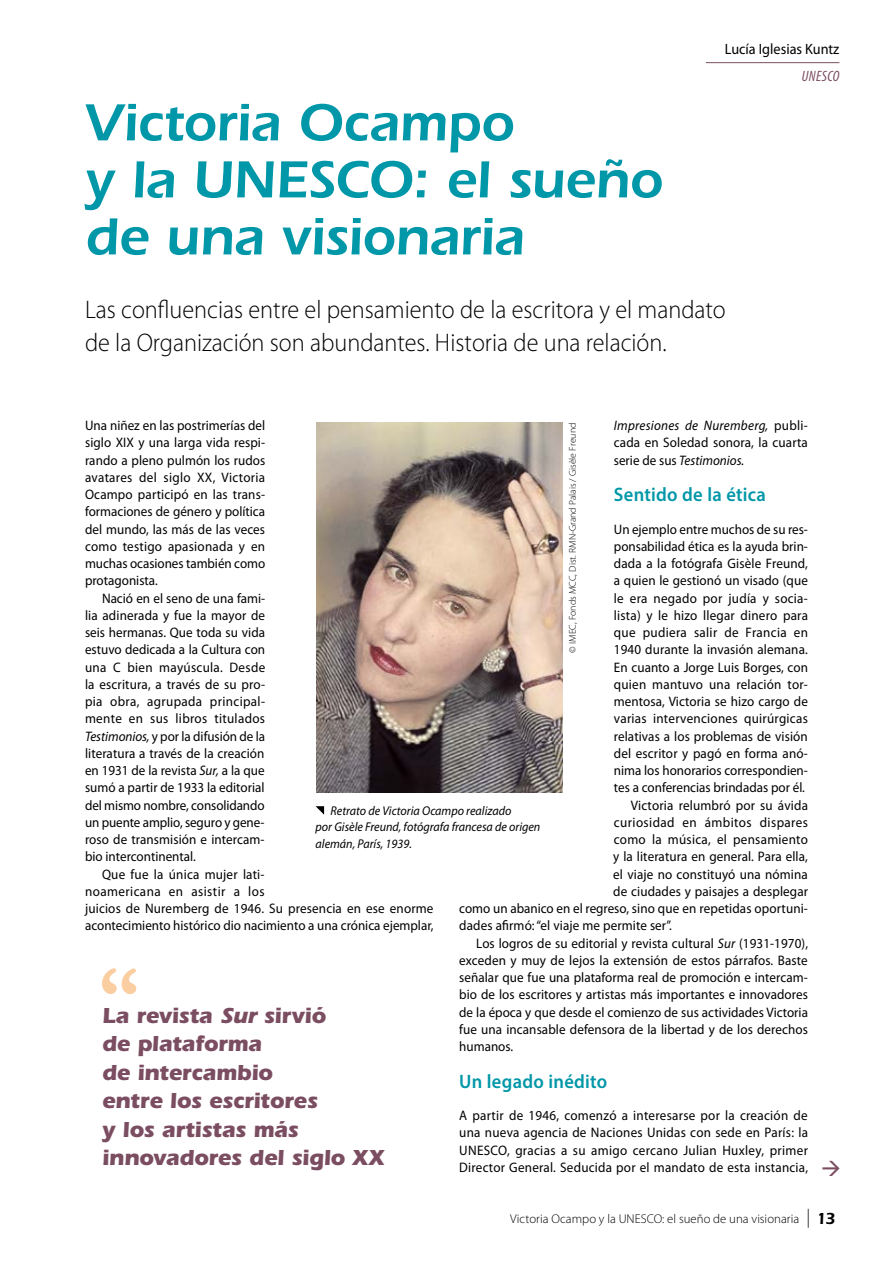
<style>
.page{position:relative;width:893px;height:1263px;background:#fff}
.page>*{position:absolute;margin:0;border:0;box-sizing:border-box;transform-origin:0 0}
.t1{font:600 54px/57px "ITC Eras Std";letter-spacing:-.01em;color:#0097a8}
.t2{font:300 25.5px/33px "Myriad Pro";color:#000;scale:.95 1}
.t3{font:700 22.5px/28.5px "ITC Eras Std";letter-spacing:-.015em;color:#7b4d61}
.t4{font:600 19.5px "Myriad Pro";letter-spacing:.015em;color:#0097a8;scale:.95 1}
.t5{font:15px "Myriad Pro";color:#000;scale:.95 1}
.t6{font:italic condensed 15px "Myriad Pro";letter-spacing:.03em;color:#7b4d61}
.t7{font:13.8px/17.2px "Myriad Pro";letter-spacing:.005em;color:#000;text-align:justify;scale:.95 1}
.t8{font:13.8px "Myriad Pro";letter-spacing:.03em;color:#000;scale:.95 1}
.t9{font:13.8px "Myriad Pro";letter-spacing:.025em;color:#000;scale:.95 1}
.t10{font:italic 12.75px/16.5px "Myriad Pro";color:#000;scale:.95 1}
.t11{font:300 12.75px "Myriad Pro";color:#000}
.t12{font:300 9.75px "Myriad Pro";color:#000}
.s1{font-style:italic}
.s2{font-weight:400;font-size:18.9px}
.s3{font-family:"ITC Eras Std";font-weight:600;font-size:16.5px}
</style>
<div class="page">
<img style="left:316px;top:423px;width:247px;height:369px">
<hr style="left:706px;top:62px;width:133px;height:1px;background:#7b4d61">
<svg style="left:102px;top:968px;width:34px;height:26px"></svg>
<svg style="left:316px;top:806px;width:8px;height:9px"></svg>
<h1 class="t1" style="left:85px;top:94px;width:579px">Victoria Ocampo<br>y la UNESCO: el sueño de una visionaria</h1>
<p class="t5" style="left:725px;top:39px;width:122px">Lucía Iglesias Kuntz</p>
<p class="t6" style="left:802px;top:68px;width:39px">UNESCO</p>
<h2 class="t2" style="left:85px;top:294px;width:676px">Las confluencias entre el pensamiento de la escritora y el mandato de la Organización son abundantes. Historia de una relación.</h2>
<p class="t7" style="left:85px;top:417px;width:191px">Una niñez en las postrimerías del siglo XIX y una larga vida respi&shy;rando a pleno pulmón los rudos avatares del siglo XX, Victoria Ocampo participó en las trans&shy;formaciones de género y política del mundo, las más de las veces como testigo apasionada y en muchas ocasiones también como protagonista.</p>
<p class="t7" style="left:85px;top:589px;width:191px;text-indent:17px">Nació en el seno de una fami&shy;lia adinerada y fue la mayor de seis hermanas. Que toda su vida estuvo dedicada a la Cultura con una C bien mayúscula. Desde la escritura, a través de su pro&shy;pia obra, agrupada principal&shy;mente en sus libros titulados <span class="s1">Testimonios,</span> y por la difusión de la literatura a través de la creación en 1931 de la revista <span class="s1">Sur,</span> a la que sumó a partir de 1933 la editorial del mismo nombre, consolidando un puente amplio, seguro y gene&shy;roso de transmisión e intercam&shy;bio intercontinental.</p>
<p class="t7" style="left:85px;top:865px;width:368px;text-align:left;text-indent:17px">Que fue la única mujer lati-<br>noamericana en asistir a los<br>juicios de Nuremberg de 1946. Su presencia en ese enorme acontecimiento histórico dio nacimiento a una crónica ejemplar,</p>
<p class="t7" style="left:614px;top:417px;width:206px"><span class="s1">Impresiones de Nuremberg,</span> publi&shy;cada en Soledad sonora, la cuarta serie de sus <span class="s1">Testimonios.</span></p>
<h3 class="t4" style="left:614px;top:482px;width:162px">Sentido de la ética</h3>
<p class="t7" style="left:614px;top:520px;width:206px">Un ejemplo entre muchos de su res-</p>
<p class="t7" style="left:614px;top:537px;width:206px">ponsabilidad ética es la ayuda brin-</p>
<p class="t7" style="left:614px;top:555px;width:206px">dada a la fotógrafa Gisèle Freund,</p>
<p class="t7" style="left:614px;top:572px;width:206px">a quien le gestionó un visado (que</p>
<p class="t7" style="left:614px;top:589px;width:206px">le era negado por judía y socia-</p>
<p class="t7" style="left:614px;top:606px;width:206px">lista) y le hizo llegar dinero para</p>
<p class="t9" style="left:614px;top:624px;width:206px">que pudiera salir de Francia en</p>
<p class="t7" style="left:614px;top:641px;width:206px">1940 durante la invasión alemana.</p>
<p class="t7" style="left:614px;top:658px;width:206px">En cuanto a Jorge Luis Borges, con</p>
<p class="t7" style="left:614px;top:675px;width:206px">quien mantuvo una relación tor-</p>
<p class="t7" style="left:614px;top:693px;width:206px">mentosa, Victoria se hizo cargo de</p>
<p class="t7" style="left:614px;top:710px;width:206px">varias intervenciones quirúrgicas</p>
<p class="t7" style="left:614px;top:727px;width:206px">relativas a los problemas de visión</p>
<p class="t7" style="left:614px;top:744px;width:206px">del escritor y pagó en forma anó-</p>
<p class="t7" style="left:614px;top:762px;width:206px">nima los honorarios correspondien-</p>
<p class="t7" style="left:614px;top:779px;width:203px">tes a conferencias brindadas por él.</p>
<p class="t7" style="left:631px;top:796px;width:188px">Victoria relumbró por su ávida</p>
<p class="t8" style="left:614px;top:814px;width:206px">curiosidad en ámbitos dispares</p>
<p class="t7" style="left:614px;top:831px;width:206px">como la música, el pensamiento</p>
<p class="t7" style="left:613px;top:848px;width:206px">y la literatura en general. Para ella,</p>
<p class="t7" style="left:613px;top:865px;width:206px">el viaje no constituyó una nómina</p>
<p class="t7" style="left:613px;top:882px;width:207px">de ciudades y paisajes a desplegar</p>
<p class="t7" style="left:459px;top:900px;width:369px">como un abanico en el regreso, sino que en repetidas oportuni-</p>
<p class="t7" style="left:459px;top:917px;width:225px">dades afirmó: “el viaje me permite ser”.</p>
<p class="t7" style="left:476px;top:934px;width:351px">Los logros de su editorial y revista cultural <span class="s1">Sur</span> (1931-1970),</p>
<p class="t7" style="left:459px;top:951px;width:368px">exceden y muy de lejos la extensión de estos párrafos. Baste</p>
<p class="t7" style="left:459px;top:969px;width:369px">señalar que fue una plataforma real de promoción e intercam-</p>
<p class="t7" style="left:459px;top:986px;width:369px">bio de los escritores y artistas más importantes e innovadores</p>
<p class="t7" style="left:459px;top:1003px;width:369px">de la época y que desde el comienzo de sus actividades Victoria</p>
<p class="t7" style="left:459px;top:1020px;width:369px">fue una incansable defensora de la libertad y de los derechos</p>
<p class="t7" style="left:459px;top:1038px;width:58px">humanos.</p>
<h3 class="t4" style="left:459px;top:1069px;width:157px">Un legado inédito</h3>
<p class="t7" style="left:459px;top:1107px;width:369px">A partir de 1946, comenzó a interesarse por la creación de una nueva agencia de Naciones Unidas con sede en París: la UNESCO, gracias a su amigo cercano Julian Huxley, primer Director General. Seducida por el mandato de esta instancia,</p>
<p class="t12" style="left:567px;top:653px;width:231px;rotate:-90deg">© IMEC, Fonds MCC, Dist. RMN-Grand Palais / Gisèle Freund</p>
<p class="t10" style="left:316px;top:802px;width:238px;text-indent:15px">Retrato de Victoria Ocampo realizado<br>por Gisèle Freund, fotógrafa francesa de origen alemán, París, 1939.</p>
<h3 class="t3" style="left:102px;top:1001px;width:284px">La revista <span class="s1">Sur</span> sirvió<br>de plataforma<br>de intercambio<br>entre los escritores<br>y los artistas más innovadores del siglo XX</h3>
<p class="t11" style="left:510px;top:1211px;width:327px">Victoria Ocampo y la UNESCO: el sueño de una visionaria <span class="s2">|</span> <span class="s3">13</span></p>
</div>
